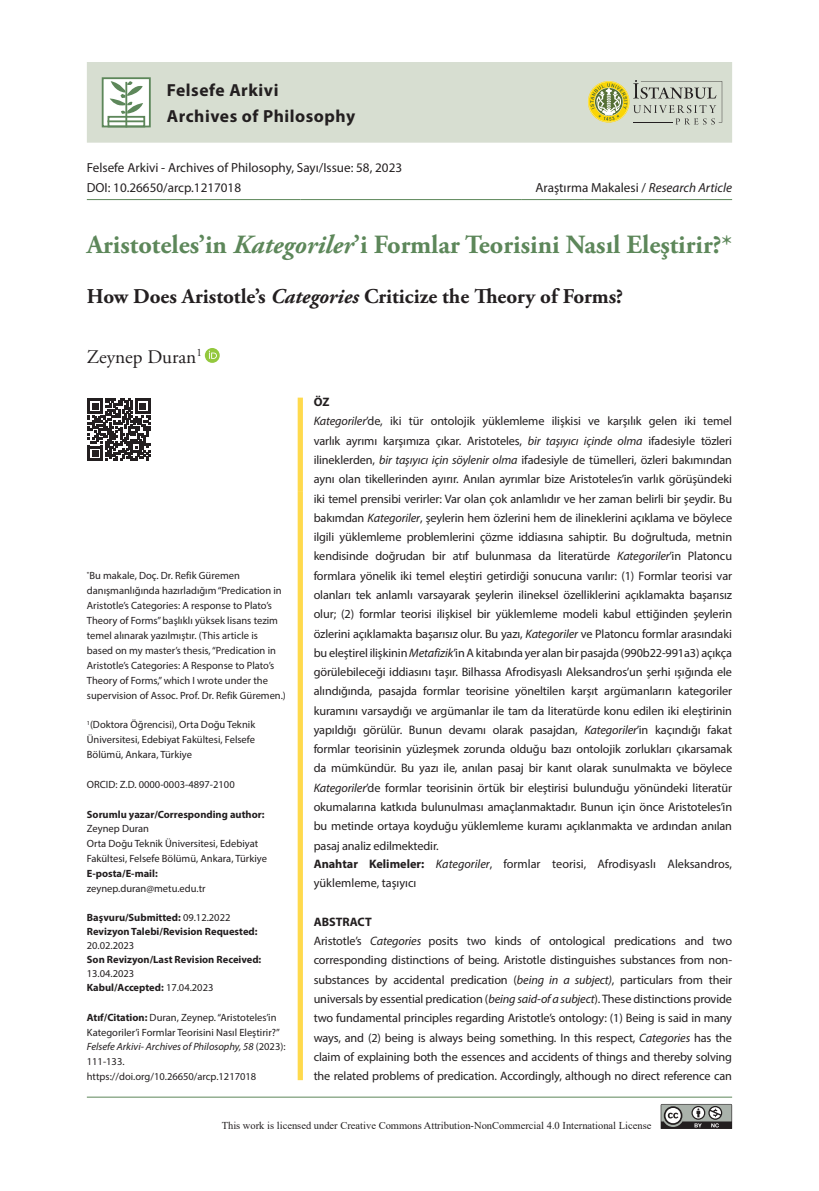
<style>
.page{position:relative;width:819px;height:1191px;background:#fff}
.page>*{position:absolute;margin:0;border:0;box-sizing:border-box;transform-origin:0 0}
.t1{font:700 26.25px "Adobe Garamond Pro";color:#5d875a}
.t2{font:700 21px "Adobe Garamond Pro";color:#231f20}
.t3{font:19.25px "Adobe Garamond Pro";color:#231f20}
.t4{font:700 17.5px/26.2px "Myriad Pro";letter-spacing:.03em;color:#231f20}
.t5{font:13.12px/19.8px "Myriad Pro";color:#231f20}
.t6{font:12.25px/19.2px "Myriad Pro";letter-spacing:-.01em;color:#231f20}
.t7{font:10.5px/14.9px "Myriad Pro";color:#231f20}
.t8{font:700 10.5px/14px "Myriad Pro";color:#231f20}
.t9{font:10.5px "Times New Roman";color:#231f20}
.s1{font-style:italic}
.s2{font-weight:700}
.s3{font-weight:400}
</style>
<div class="page">
<div style="left:87px;top:62px;width:645px;height:81px;background:#d7ded1"></div>
<div style="left:297px;top:397px;width:6px;height:95px;background:#ffda4d"></div>
<div style="left:297px;top:492px;width:6px;height:588px;background:#ffda4d"></div>
<hr style="left:87px;top:199px;width:80px;height:1px;background:#5d875a">
<hr style="left:167px;top:199px;width:133px;height:1px;background:#5d875a">
<hr style="left:300px;top:199px;width:221px;height:1px;background:#5d875a">
<hr style="left:521px;top:199px;width:63px;height:1px;background:#5d875a">
<hr style="left:584px;top:199px;width:148px;height:1px;background:#5d875a">
<div style="left:102px;top:77px;width:49px;height:50px;background:#fff;border:2px solid #5d875a"></div>
<div style="left:107px;top:116px;width:38px;height:11px;border:2px solid #5d875a"></div>
<hr style="left:107px;top:120px;width:37px;height:2px;background:#5d875a">
<svg style="left:110px;top:81px;width:33px;height:33px"></svg>
<hr style="left:125px;top:82px;width:2px;height:45px;background:#5d875a">
<svg style="left:588px;top:80px;width:134px;height:45px;background:#c2c5a4"></svg>
<div style="left:205px;top:348px;width:15px;height:15px;background:#93c83d;border-radius:50%"></div>
<svg style="left:209px;top:351px;width:8px;height:8px"></svg>
<svg style="left:88px;top:399px;width:62px;height:62px"></svg>
<hr style="left:87px;top:1096px;width:645px;height:1px;background:#5d875a">
<svg style="left:660px;top:1104px;width:72px;height:25px;background:#818280"></svg>
<h3 class="t4" style="left:167px;top:76px;width:190px">Felsefe Arkivi<br>Archives of Philosophy</h3>
<p class="t5" style="left:87px;top:158px;width:317px">Felsefe Arkivi - Archives of Philosophy, Sayı/Issue: 58, 2023<br>DOI: 10.26650/arcp.1217018</p>
<p class="t5" style="left:535px;top:178px;width:198px">Araştırma Makalesi / <span class="s1">Research Article</span></p>
<h1 class="t1" style="left:87px;top:230px;width:646px">Aristoteles’in <span class="s1">Kategoriler</span>’i Formlar Teorisini Nasıl Eleştirir?*</h1>
<h2 class="t2" style="left:87px;top:284px;width:538px">How Does Aristotle’s <span class="s1">Categories</span> Criticize the Theory of Forms?</h2>
<h3 class="t3" style="left:87px;top:345px;width:117px">Zeynep Duran<sup>1</sup></h3>
<p class="t6" style="left:314px;top:392px;width:420px"><span class="s2">ÖZ<br></span><span class="s1">Kategoriler</span>’de, iki tür ontolojik yüklemleme ilişkisi ve karşılık gelen iki temel varlık ayrımı karşımıza çıkar. Aristoteles, <span class="s1">bir taşıyıcı içinde olma</span> ifadesiyle tözleri ilineklerden, <span class="s1">bir taşıyıcı için söylenir olma</span> ifadesiyle de tümelleri, özleri bakımından aynı olan tikellerinden ayırır. Anılan ayrımlar bize Aristoteles’in varlık görüşündeki iki temel prensibi verirler: Var olan çok anlamlıdır ve her zaman belirli bir şeydir. Bu bakımdan <span class="s1">Kategoriler</span>, şeylerin hem özlerini hem de ilineklerini açıklama ve böylece ilgili yüklemleme problemlerini çözme iddiasına sahiptir. Bu doğrultuda, metnin kendisinde doğrudan bir atıf bulunmasa da literatürde <span class="s1">Kategoriler</span>’in Platoncu formlara yönelik iki temel eleştiri getirdiği sonucuna varılır: (1) Formlar teorisi var olanları tek anlamlı varsayarak şeylerin ilineksel özelliklerini açıklamakta başarısız olur; (2) formlar teorisi ilişkisel bir yüklemleme modeli kabul ettiğinden şeylerin özlerini açıklamakta başarısız olur. Bu yazı, <span class="s1">Kategoriler</span> ve Platoncu formlar arasındaki bu eleştirel ilişkinin <span class="s1">Metafizik</span>’in A kitabında yer alan bir pasajda (990b22-991a3) açıkça görülebileceği iddiasını taşır. Bilhassa Afrodisyaslı Aleksandros’un şerhi ışığında ele alındığında, pasajda formlar teorisine yöneltilen karşıt argümanların kategoriler kuramını varsaydığı ve argümanlar ile tam da literatürde konu edilen iki eleştirinin yapıldığı görülür. Bunun devamı olarak pasajdan, <span class="s1">Kategoriler</span>’in kaçındığı fakat formlar teorisinin yüzleşmek zorunda olduğu bazı ontolojik zorlukları çıkarsamak da mümkündür. Bu yazı ile, anılan pasaj bir kanıt olarak sunulmakta ve böylece <span class="s1">Kategoriler</span>’de formlar teorisinin örtük bir eleştirisi bulunduğu yönündeki literatür okumalarına katkıda bulunulması amaçlanmaktadır. Bunun için önce Aristoteles’in bu metinde ortaya koyduğu yüklemleme kuramı açıklanmakta ve ardından anılan pasaj analiz edilmektedir.<br><span class="s2">Anahtar Kelimeler:</span> <span class="s1">Kategoriler</span>, formlar teorisi, Afrodisyaslı Aleksandros, yüklemleme, taşıyıcı</p>
<p class="t6" style="left:314px;top:912px;width:420px"><span class="s2">ABSTRACT<br></span>Aristotle’s <span class="s1">Categories</span> posits two kinds of ontological predications and two corresponding distinctions of being. Aristotle distinguishes substances from non&shy;substances by accidental predication (<span class="s1">being in a subject)</span>, particulars from their universals by essential predication (<span class="s1">being said-of a subject</span>). These distinctions provide two fundamental principles regarding Aristotle’s ontology: (1) Being is said in many ways, and (2) being is always being something. In this respect, <span class="s1">Categories</span> has the claim of explaining both the essences and accidents of things and thereby solving the related problems of predication. Accordingly, although no direct reference can</p>
<p class="t9" style="left:222px;top:1118px;width:431px">This work is licensed under Creative Commons Attribution-NonCommercial 4.0 International License</p>
<p class="t7" style="left:87px;top:568px;width:200px"><sup>*</sup>Bu makale, Doç. Dr. Refik Güremen danışmanlığında hazırladığım “Predication in Aristotle’s Categories: A response to Plato’s Theory of Forms” başlıklı yüksek lisans tezim temel alınarak yazılmıştır. (This article is based on my master’s thesis, “Predication in Aristotle’s Categories: A Response to Plato’s Theory of Forms,” which I wrote under the supervision of Assoc. Prof. Dr. Refik Güremen.)</p>
<p class="t7" style="left:87px;top:717px;width:170px;text-align:justify"><sup>1</sup>(Doktora Öğrencisi), Orta Doğu Teknik Üniversitesi, Edebiyat Fakültesi, Felsefe Bölümü, Ankara, Türkiye</p>
<p class="t7" style="left:87px;top:776px;width:149px">ORCID: Z.D. 0000-0003-4897-2100</p>
<p class="t8" style="left:87px;top:806px;width:179px">Sorumlu yazar/Corresponding author:</p>
<p class="t7" style="left:87px;top:821px;width:182px">Zeynep Duran<br>Orta Doğu Teknik Üniversitesi, Edebiyat<br>Fakültesi, Felsefe Bölümü, Ankara, Türkiye</p>
<p class="t8" style="left:87px;top:866px;width:72px">E-posta/E-mail:</p>
<p class="t7" style="left:87px;top:881px;width:120px">zeynep.duran@metu.edu.tr</p>
<p class="t8" style="left:87px;top:910px;width:172px">Başvuru/Submitted: <span class="s3">09.12.2022<br></span>Revizyon Talebi/Revision Requested:</p>
<p class="t7" style="left:87px;top:937px;width:49px">20.02.2023</p>
<p class="t8" style="left:87px;top:952px;width:176px">Son Revizyon/Last Revision Received:</p>
<p class="t7" style="left:87px;top:966px;width:128px;line-height:14px">13.04.2023<br><span class="s2">Kabul/Accepted:</span> 17.04.2023</p>
<p class="t7" style="left:87px;top:1009px;width:200px"><span class="s2">Atıf/Citation:</span> Duran, Zeynep. “Aristoteles’in Kategoriler’i Formlar Teorisini Nasıl Eleştirir?” <span class="s1">Felsefe Arkivi- Archives of Philosophy, 58</span> (2023):<br>111-133. https://doi.org/10.26650/arcp.1217018</p>
</div>
